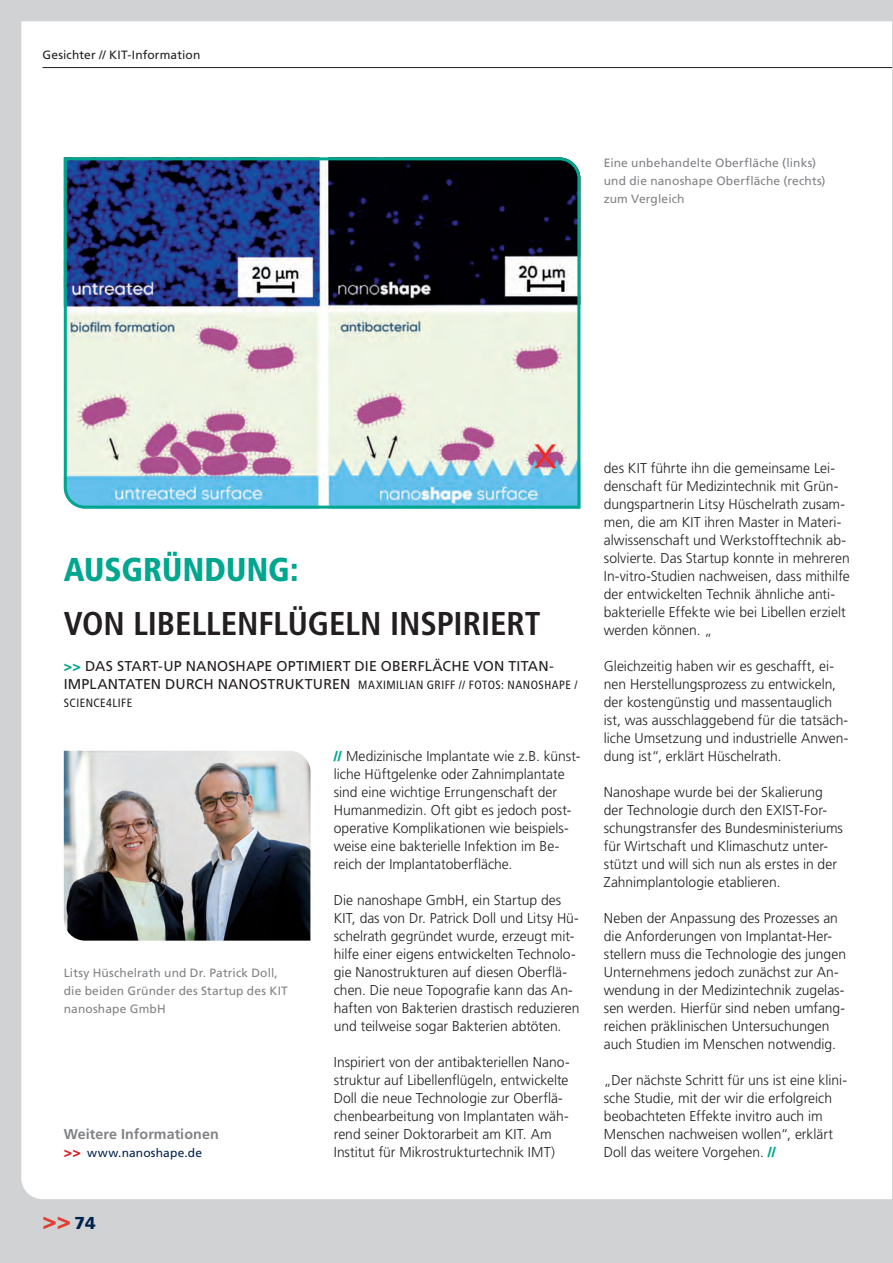
<style>
.page{position:relative;width:893px;height:1263px;background:#d1d2d4}
.page>*{position:absolute;margin:0;border:0;box-sizing:border-box;transform-origin:0 0}
.t1{font:700 condensed 33px "Frutiger LT Std";letter-spacing:-.005em;color:#231f20}
.t2{font:900 condensed 33px "Frutiger LT Std";color:#00a78e}
.t3{font:900 24px "Frutiger LT Std";color:#dd3f32}
.t4{font:300 14.25px/18px "Frutiger LT Std";color:#231f20}
.t5{font:14.25px "Frutiger LT Std";letter-spacing:.01em;color:#231f20}
.t6{font:700 14.25px "Frutiger LT Std";letter-spacing:.005em;color:#808285}
.t7{font:12px/18px "Frutiger LT Std";letter-spacing:.01em;color:#808285}
.t8{font:condensed 12px/18px "Frutiger LT Std";letter-spacing:.04em;color:#231f20}
.t9{font:12px "Frutiger LT Std";letter-spacing:.01em;color:#231f20}
.t10{font:12px "Frutiger LT Std";letter-spacing:.015em;color:#00224b}
.s1{font-weight:900;color:#00a78e}
.s2{font-stretch:normal;font-size:14.25px}
.s3{font-weight:900;font-size:14.25px;color:#da2128}
.s4{font-size:17.25px;color:#00224b}
</style>
<div class="page">
<div style="left:21px;top:21px;width:871px;height:1178px;background:#fff"></div>
<hr style="left:43px;top:67px;width:850px;height:1px;background:#231f20">
<svg style="left:62px;top:156px;width:520px;height:354px;background:#8693a2"></svg>
<img style="left:64px;top:751px;width:246px;height:190px">
<p class="t9" style="left:43px;top:47px;width:159px">Gesichter // KIT-Information</p>
<p class="t7" style="left:604px;top:153px;width:223px">Eine unbehandelte Oberfläche (links) und die nanoshape Oberfläche (rechts) zum Vergleich</p>
<h1 class="t2" style="left:64px;top:549px;width:236px">AUSGRÜNDUNG:</h1>
<h1 class="t1" style="left:64px;top:604px;width:478px">VON LIBELLENFLÜGELN INSPIRIERT</h1>
<p class="t5" style="left:64px;top:657px;width:492px"><span class="s1">&gt;&gt;</span> DAS START-UP NANOSHAPE OPTIMIERT DIE OBERFLÄCHE VON TITAN-</p>
<p class="t8" style="left:64px;top:676px;width:515px"><span class="s2">IMPLANTATEN DURCH NANOSTRUKTUREN</span> MAXIMILIAN GRIFF // FOTOS: NANOSHAPE /<br>SCIENCE4LIFE</p>
<p class="t7" style="left:64px;top:963px;width:226px">Litsy Hüschelrath und Dr. Patrick Doll, die beiden Gründer des Startup des KIT nanoshape GmbH</p>
<p class="t6" style="left:64px;top:1125px;width:156px">Weitere Informationen</p>
<p class="t10" style="left:64px;top:1145px;width:140px"><span class="s3">&gt;&gt;</span> www.nanoshape.de</p>
<h2 class="t3" style="left:43px;top:1206px;width:55px">&gt;&gt; <span class="s4">74</span></h2>
<p class="t4" style="left:334px;top:747px;width:248px"><span class="s1">//</span> Medizinische Implantate wie z.B. künst&shy;liche Hüftgelenke oder Zahnimplantate sind eine wichtige Errungenschaft der Humanmedizin. Oft gibt es jedoch post&shy;operative Komplikationen wie beispiels&shy;weise eine bakterielle Infektion im Be&shy;reich der Implantatoberfläche.</p>
<p class="t4" style="left:334px;top:891px;width:247px">Die nanoshape GmbH, ein Startup des KIT, das von Dr. Patrick Doll und Litsy Hü&shy;schelrath gegründet wurde, erzeugt mit&shy;hilfe einer eigens entwickelten Technolo&shy;gie Nanostrukturen auf diesen Oberflä&shy;chen. Die neue Topografie kann das An&shy;haften von Bakterien drastisch reduzieren und teilweise sogar Bakterien abtöten.</p>
<p class="t4" style="left:334px;top:1053px;width:237px">Inspiriert von der antibakteriellen Nano&shy;struktur auf Libellenflügeln, entwickelte Doll die neue Technologie zur Oberflä&shy;chenbearbeitung von Implantaten wäh&shy;rend seiner Doktorarbeit am KIT. Am Institut für Mikrostrukturtechnik IMT)</p>
<p class="t4" style="left:604px;top:459px;width:247px">des KIT führte ihn die gemeinsame Lei&shy;denschaft für Medizintechnik mit Grün&shy;dungs partnerin Litsy Hüschelrath zu sam&shy;men, die am KIT ihren Master in Materi&shy;alwissenschaft und Werkstofftechnik ab&shy;solvierte. Das Startup konnte in mehreren In-vitro-Studien nachweisen, dass mithilfe der entwickelten Technik ähnliche anti&shy;bakterielle Effekte wie bei Libellen erzielt werden können. „</p>
<p class="t4" style="left:604px;top:657px;width:246px">Gleichzeitig haben wir es geschafft, ei&shy;nen Herstellungsprozess zu entwickeln, der kostengünstig und massentauglich ist, was ausschlaggebend für die tatsäch&shy;liche Umsetzung und industrielle Anwen&shy;dung ist“, erklärt Hüschelrath.</p>
<p class="t4" style="left:604px;top:783px;width:241px">Nanoshape wurde bei der Skalierung der Technologie durch den EXIST-For&shy;schungstransfer des Bundesministeriums für Wirtschaft und Klimaschutz unter&shy;stützt und will sich nun als erstes in der Zahnimplantologie etablieren.</p>
<p class="t4" style="left:604px;top:909px;width:244px">Neben der Anpassung des Prozesses an die Anforderungen von Implantat-Her&shy;stellern muss die Technologie des jungen Unternehmens jedoch zunächst zur An&shy;wendung in der Medizintechnik zugelas&shy;sen werden. Hierfür sind neben umfang&shy;reichen präklinischen Untersuchungen auch Studien im Menschen notwendig.</p>
<p class="t4" style="left:604px;top:1071px;width:245px">„Der nächste Schritt für uns ist eine klini&shy;sche Studie, mit der wir die erfolgreich beobachteten Effekte invitro auch im Menschen nachweisen wollen“, erklärt Doll das weitere Vorgehen. <span class="s1">//</span></p>
</div>
